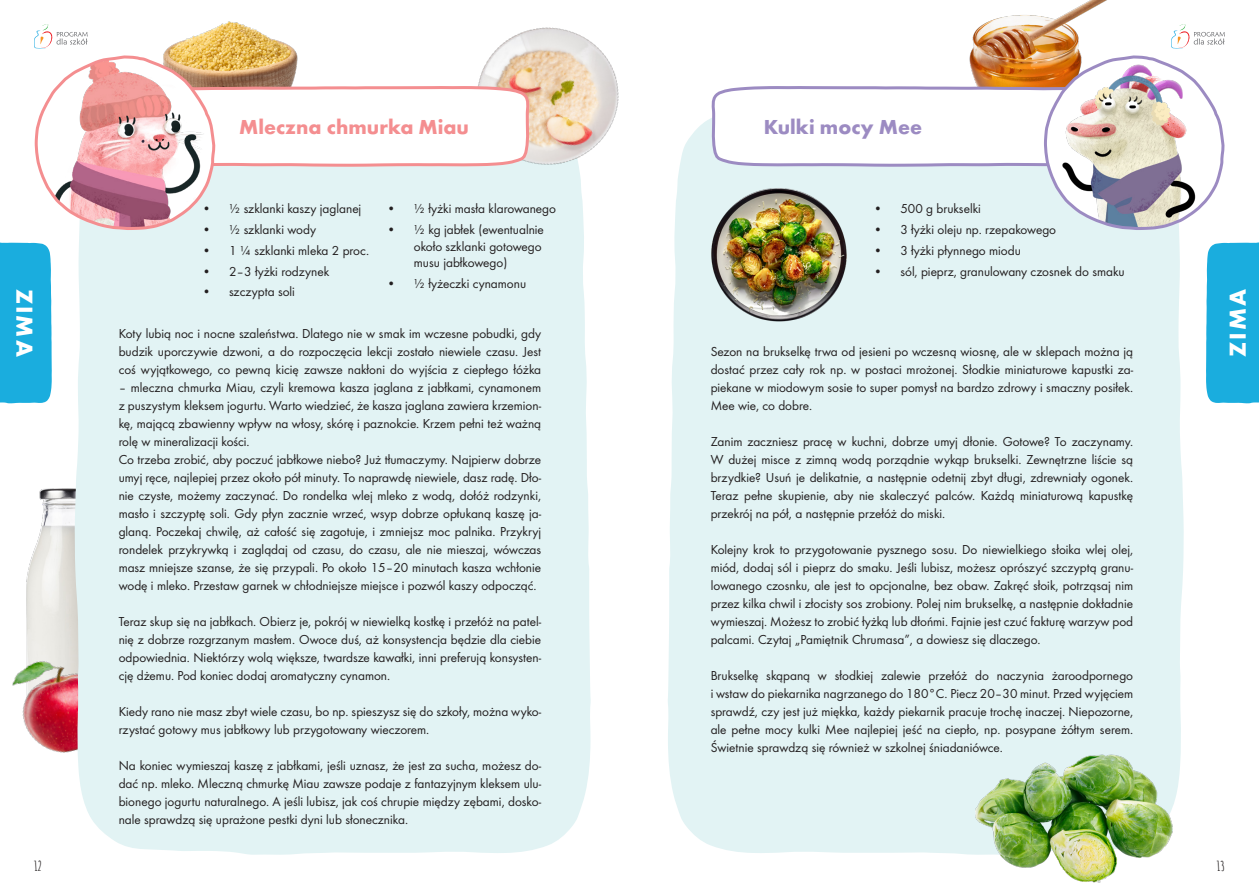
<style>
.page{position:relative;width:1259px;height:893px;background:#fff}
.page>*{position:absolute;margin:0;border:0;box-sizing:border-box;transform-origin:0 0}
.t1{font:700 24px "Futura";letter-spacing:.08em;color:#fff}
.t2{font:700 21px "Futura";color:#f48e90}
.t3{font:700 21px "Futura";color:#9c8bc2}
.t4{font:13.5px/18px "Futura Boo";color:#231f20;text-align:justify}
.t5{font:700 13.5px "Amatic SC";color:#231f20}
</style>
<div class="page">
<img style="left:984px;top:0;width:123px;height:24px">
<img style="left:26px;top:488px;width:49px;height:151px">
<img style="left:12px;top:639px;width:63px;height:114px">
<div style="left:75px;top:232px;width:516px;height:623px;background:#e2f3f4"></div>
<div style="left:0;top:242px;width:52px;height:161px;background:#1aadde"></div>
<div style="left:668px;top:120px;width:515px;height:735px;background:#e2f3f4"></div>
<div style="left:1206px;top:242px;width:53px;height:161px;background:#1aadde"></div>
<img style="left:968px;top:744px;width:215px;height:139px">
<img style="left:686px;top:178px;width:187px;height:159px">
<img style="left:360px;top:27px;width:315px;height:208px">
<img style="left:712px;top:24px;width:513px;height:208px">
<svg style="left:34px;top:24px;width:494px;height:208px"></svg>
<h1 class="t1" style="left:41px;top:289px;width:69px;rotate:90deg">ZIMA</h1>
<h2 class="t2" style="left:239px;top:112px;width:231px">Mleczna chmurka Miau</h2>
<h2 class="t3" style="left:764px;top:112px;width:160px">Kulki mocy Mee</h2>
<p class="t4" style="left:202px;top:199px;width:161px">• ½ szklanki kaszy jaglanej</p>
<p class="t4" style="left:202px;top:220px;width:115px">• ½ szklanki wody</p>
<p class="t4" style="left:202px;top:241px;width:168px">• 1 ¼ szklanki mleka 2 proc.</p>
<p class="t4" style="left:202px;top:261px;width:129px">• 2–3 łyżki rodzynek</p>
<p class="t4" style="left:202px;top:282px;width:94px">• szczypta soli</p>
<p class="t4" style="left:387px;top:199px;width:171px">• ½ łyżki masła klarowanego</p>
<p class="t4" style="left:414px;top:221px;width:132px;line-height:16.5px;text-align:left;text-indent:-27px">• ½ kg jabłek (ewentualnie około szklanki gotowego musu jabłkowego)</p>
<p class="t4" style="left:387px;top:274px;width:141px">• ½ łyżeczki cynamonu</p>
<p class="t4" style="left:119px;top:324px;width:424px">Koty lubią noc i nocne szaleństwa. Dlatego nie w smak im wczesne pobudki, gdy budzik uporczywie dzwoni, a do rozpoczęcia lekcji zostało niewiele czasu. Jest coś wyjątkowego, co pewną kicię zawsze nakłoni do wyjścia z ciepłego łóżka</p>
<p class="t4" style="left:119px;top:378px;width:424px;text-align:left">– mleczna chmurka Miau, czyli kremowa kasza jaglana z jabłkami, cynamonem z puszystym kleksem jogurtu. Warto wiedzieć, że kasza jaglana zawiera krzemion&shy;kę, mającą zbawienny wpływ na włosy, skórę i paznokcie. Krzem pełni też ważną rolę w mineralizacji kości.<br>Co trzeba zrobić, aby poczuć jabłkowe niebo? Już tłumaczymy. Najpierw dobrze umyj ręce, najlepiej przez około pół minuty. To naprawdę niewiele, dasz radę. Dło&shy;nie czyste, możemy zaczynać. Do rondelka wlej mleko z wodą, dołóż rodzynki, masło i szczyptę soli. Gdy płyn zacznie wrzeć, wsyp dobrze opłukaną kaszę ja&shy;glaną. Poczekaj chwilę, aż całość się zagotuje, i zmniejsz moc palnika. Przykryj rondelek przykrywką i zaglądaj od czasu, do czasu, ale nie mieszaj, wówczas masz mniejsze szanse, że się przypali. Po około 15–20 minutach kasza wchłonie wodę i mleko. Przestaw garnek w chłodniejsze miejsce i pozwól kaszy odpocząć.</p>
<p class="t4" style="left:119px;top:612px;width:424px">Teraz skup się na jabłkach. Obierz je, pokrój w niewielką kostkę i przełóż na patel&shy;nię z dobrze rozgrzanym masłem. Owoce duś, aż konsystencja będzie dla ciebie odpowiednia. Niektórzy wolą większe, twardsze kawałki, inni preferują konsysten&shy;cję dżemu. Pod koniec dodaj aromatyczny cynamon.</p>
<p class="t4" style="left:119px;top:702px;width:424px">Kiedy rano nie masz zbyt wiele czasu, bo np. spieszysz się do szkoły, można wyko&shy;rzystać gotowy mus jabłkowy lub przygotowany wieczorem.</p>
<p class="t4" style="left:119px;top:756px;width:424px">Na koniec wymieszaj kaszę z jabłkami, jeśli uznasz, że jest za sucha, możesz do&shy;dać np. mleko. Mleczną chmurkę Miau zawsze podaje z fantazyjnym kleksem ulu&shy;bionego jogurtu naturalnego. A jeśli lubisz, jak coś chrupie między zębami, dosko&shy;nale sprawdzą się uprażone pestki dyni lub słonecznika.</p>
<p class="t4" style="left:873px;top:199px;width:109px">• 500 g brukselki</p>
<p class="t4" style="left:873px;top:220px;width:184px">• 3 łyżki oleju np. rzepakowego</p>
<p class="t4" style="left:873px;top:241px;width:149px">• 3 łyżki płynnego miodu</p>
<p class="t4" style="left:873px;top:261px;width:253px">• sól, pieprz, granulowany czosnek do smaku</p>
<p class="t4" style="left:710px;top:342px;width:424px">Sezon na brukselkę trwa od jesieni po wczesną wiosnę, ale w sklepach można ją dostać przez cały rok np. w postaci mrożonej. Słodkie miniaturowe kapustki za&shy;piekane w miodowym sosie to super pomysł na bardzo zdrowy i smaczny posiłek.<br>Mee wie, co dobre.</p>
<p class="t4" style="left:710px;top:432px;width:424px">Zanim zaczniesz pracę w kuchni, dobrze umyj dłonie. Gotowe? To zaczynamy.<br>W dużej misce z zimną wodą porządnie wykąp brukselki. Zewnętrzne liście są brzydkie? Usuń je delikatnie, a następnie odetnij zbyt długi, zdrewniały ogonek.<br>Teraz pełne skupienie, aby nie skaleczyć palców. Każdą miniaturową kapustkę przekrój na pół, a następnie przełóż do miski.</p>
<p class="t4" style="left:710px;top:540px;width:424px">Kolejny krok to przygotowanie pysznego sosu. Do niewielkiego słoika wlej olej, miód, dodaj sól i pieprz do smaku. Jeśli lubisz, możesz oprószyć szczyptą granu&shy;lowanego czosnku, ale jest to opcjonalne, bez obaw. Zakręć słoik, potrząsaj nim przez kilka chwil i złocisty sos zrobiony. Polej nim brukselkę, a następnie dokładnie wymieszaj. Możesz to zrobić łyżką lub dłońmi. Fajnie jest czuć fakturę warzyw pod palcami. Czytaj „Pamiętnik Chrumasa”, a dowiesz się dlaczego.</p>
<p class="t4" style="left:710px;top:666px;width:424px">Brukselkę skąpaną w słodkiej zalewie przełóż do naczynia żaroodpornego i wstaw do piekarnika nagrzanego do 180°C. Piecz 20–30 minut. Przed wyjęciem sprawdź, czy jest już miękka, każdy piekarnik pracuje trochę inaczej. Niepozorne, ale pełne mocy kulki Mee najlepiej jeść na ciepło, np. posypane żółtym serem.<br>Świetnie sprawdzą się również w szkolnej śniadaniówce.</p>
<h1 class="t1" style="left:1220px;top:357px;width:69px;rotate:-90deg">ZIMA</h1>
<p class="t5" style="left:34px;top:855px;width:10px">12</p>
<p class="t5" style="left:1216px;top:855px;width:10px">13</p>
</div>
